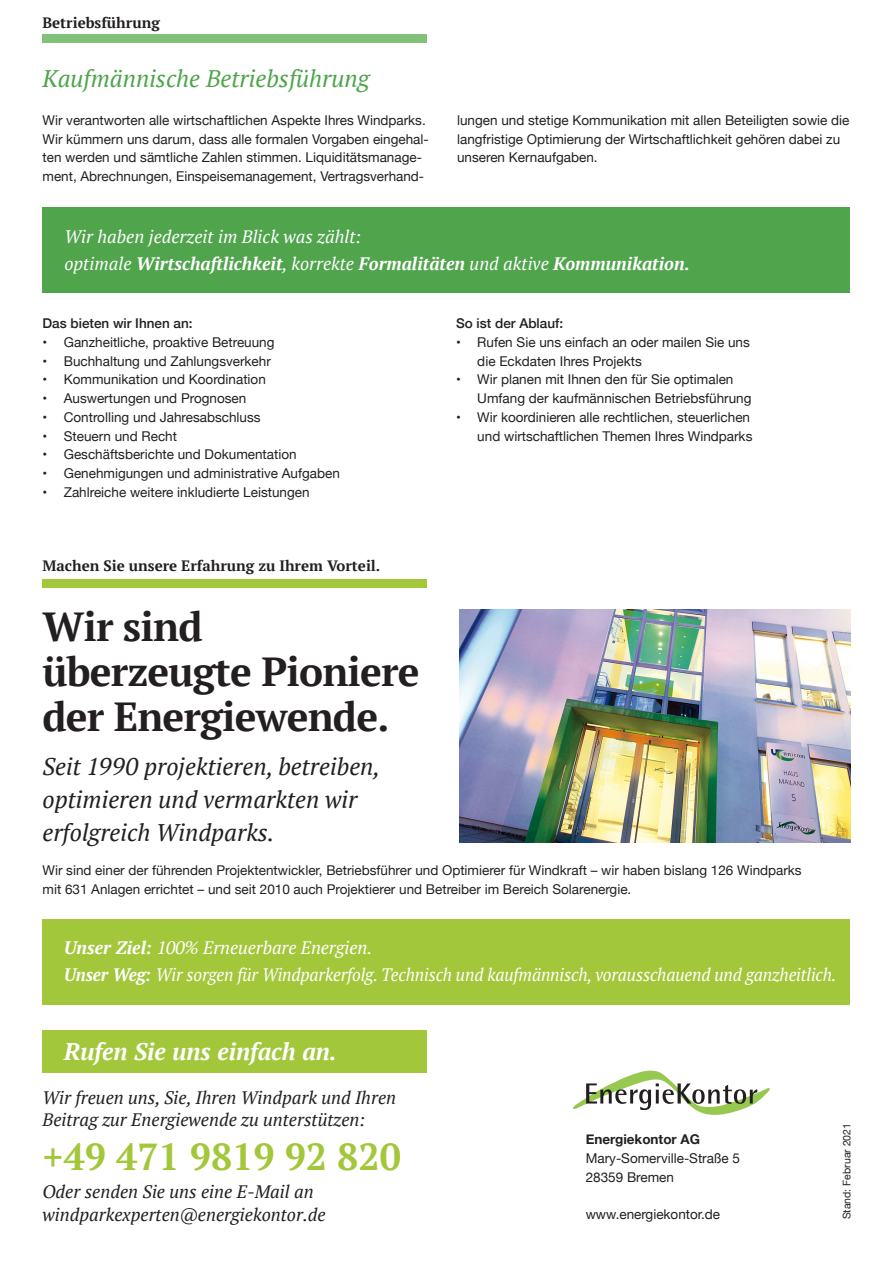
<style>
.page{position:relative;width:893px;height:1263px;background:#fff}
.page>*{position:absolute;margin:0;border:0;box-sizing:border-box;transform-origin:0 0}
.t1{font:700 40.5px/45px "PT Serif";letter-spacing:-.02em;color:#231f20}
.t2{font:700 37.5px "PT Serif";color:#a2c73a}
.t3{font:italic 24px/33px "PT Serif";color:#231f20}
.t4{font:italic 24px "PT Serif";color:#4fa44c}
.t5{font:italic 700 24px "PT Serif";color:#fff}
.t6{font:italic 18px/27px "PT Serif";letter-spacing:-.01em;color:#fff}
.t7{font:italic 18px/22.5px "PT Serif";color:#231f20}
.t8{font:700 15px "PT Serif";color:#231f20}
.t9{font:13.5px/18.8px "Helvetica Neue";color:#231f20}
.t10{font:500 13.5px "Helvetica Neue";color:#231f20}
.t11{font:700 13.5px "Helvetica Neue";color:#231f20}
.t12{font:10.5px "Helvetica Neue";color:#231f20}
.s1{font-weight:700}
</style>
<div class="page">
<div style="left:43px;top:208px;width:807px;height:85px;background:#4fa44c"></div>
<img style="left:460px;top:610px;width:390px;height:233px">
<div style="left:43px;top:579px;width:384px;height:9px;background:#a2c73a"></div>
<div style="left:43px;top:1030px;width:384px;height:42px;background:#a2c73a"></div>
<div style="left:43px;top:919px;width:807px;height:85px;background:#a2c73a"></div>
<div style="left:43px;top:34px;width:384px;height:9px;background:#82c17a"></div>
<svg style="left:573px;top:1070px;width:197px;height:45px"></svg>
<p class="t8" style="left:43px;top:13px;width:119px">Betriebsführung</p>
<h3 class="t4" style="left:43px;top:63px;width:328px">Kaufmännische Betriebsführung</h3>
<p class="t9" style="left:43px;top:111px;width:388px">Wir verantworten alle wirtschaftlichen Aspekte Ihres Windparks.<br>Wir kümmern uns darum, dass alle formalen Vorgaben eingehal&shy;ten werden und sämtliche Zahlen stimmen. Liquiditätsmanage&shy;ment, Abrechnungen, Einspeisemanagement, Vertragsverhand-</p>
<p class="t9" style="left:457px;top:111px;width:394px">lungen und stetige Kommunikation mit allen Beteiligten sowie die langfristige Optimierung der Wirtschaftlichkeit gehören dabei zu unseren Kernaufgaben.</p>
<h3 class="t6" style="left:64px;top:223px;width:627px">Wir haben jederzeit im Blick was zählt:<br>optimale <span class="s1">Wirtschaftlichkeit</span>, korrekte <span class="s1">Formalitäten</span> und aktive <span class="s1">Kommunikation.</span></h3>
<p class="t10" style="left:43px;top:312px;width:152px">Das bieten wir Ihnen an:</p>
<p class="t9" style="left:43px;top:334px;width:234px">• Ganzheitliche, proaktive Betreuung</p>
<p class="t9" style="left:43px;top:352px;width:230px">• Buchhaltung und Zahlungsverkehr</p>
<p class="t9" style="left:43px;top:371px;width:225px">• Kommunikation und Koordination</p>
<p class="t9" style="left:43px;top:390px;width:205px">• Auswertungen und Prognosen</p>
<p class="t9" style="left:43px;top:409px;width:220px">• Controlling und Jahresabschluss</p>
<p class="t9" style="left:43px;top:427px;width:136px">• Steuern und Recht</p>
<p class="t9" style="left:43px;top:446px;width:256px">• Geschäftsberichte und Dokumentation</p>
<p class="t9" style="left:43px;top:465px;width:299px">• Genehmigungen und administrative Aufgaben</p>
<p class="t9" style="left:43px;top:484px;width:269px">• Zahlreiche weitere inkludierte Leistungen</p>
<p class="t8" style="left:43px;top:556px;width:339px">Machen Sie unsere Erfahrung zu Ihrem Vorteil.</p>
<h1 class="t1" style="left:43px;top:604px;width:379px">Wir sind überzeugte Pioniere der Energiewende.</h1>
<h3 class="t3" style="left:43px;top:750px;width:339px">Seit 1990 projektieren, betreiben, optimieren und vermarkten wir erfolgreich Windparks.</h3>
<p class="t10" style="left:456px;top:313px;width:109px">So ist der Ablauf:</p>
<p class="t9" style="left:477px;top:334px;width:274px;text-indent:-21px">• Rufen Sie uns einfach an oder mailen Sie uns die Eckdaten Ihres Projekts</p>
<p class="t9" style="left:477px;top:371px;width:276px;text-indent:-21px">• Wir planen mit Ihnen den für Sie optimalen<br>Umfang der kaufmännischen Betriebsführung</p>
<p class="t9" style="left:456px;top:409px;width:298px;text-align:right">• Wir koordinieren alle rechtlichen, steuerlichen und wirtschaftlichen Themen Ihres Windparks</p>
<p class="t9" style="left:43px;top:862px;width:761px">Wir sind einer der führenden Projektentwickler, Betriebsführer und Optimierer für Windkraft – wir haben bislang 126 Windparks mit 631 Anlagen errichtet – und seit 2010 auch Projektierer und Betreiber im Bereich Solarenergie.</p>
<h3 class="t6" style="left:64px;top:934px;width:774px"><span class="s1">Unser Ziel:</span> 100% Erneuerbare Energien.<br><span class="s1">Unser Weg:</span> Wir sorgen für Windparkerfolg. Technisch und kaufmännisch, vorausschauend und ganzheitlich.</h3>
<h3 class="t5" style="left:64px;top:1036px;width:275px">Rufen Sie uns einfach an.</h3>
<h3 class="t7" style="left:43px;top:1086px;width:355px">Wir freuen uns, Sie, Ihren Windpark und Ihren<br>Beitrag zur Energiewende zu unterstützen:</h3>
<h2 class="t2" style="left:43px;top:1132px;width:360px">+49 471 9819 92 820</h2>
<h3 class="t7" style="left:43px;top:1180px;width:285px">Oder senden Sie uns eine E-Mail an windparkexperten@energiekontor.de</h3>
<p class="t11" style="left:586px;top:1129px;width:116px">Energiekontor AG</p>
<p class="t9" style="left:586px;top:1150px;width:156px">Mary-Somerville-Straße 5<br>28359 Bremen</p>
<p class="t9" style="left:586px;top:1206px;width:136px">www.energiekontor.de</p>
<p class="t12" style="left:839px;top:1219px;width:98px;rotate:-90deg">Stand: Februar 2021</p>
</div>
